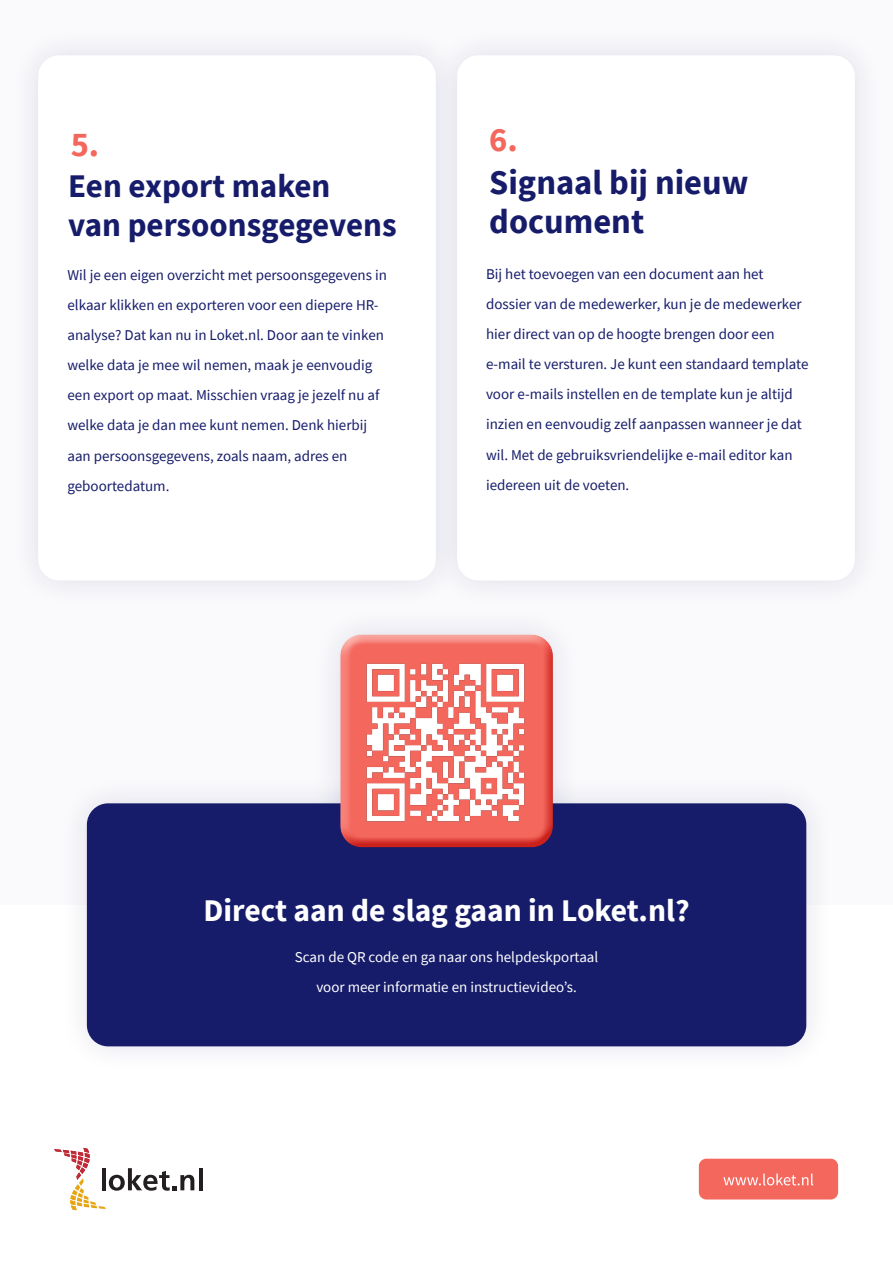
<style>
.page{position:relative;width:893px;height:1263px;background:#fff}
.page>*{position:absolute;margin:0;border:0;box-sizing:border-box;transform-origin:0 0}
.t1{font:700 34.5px/39px "Source Sans Pro";color:#161c6a}
.t2{font:700 34.5px "Source Sans Pro";color:#f4675d}
.t3{font:700 33px "Source Sans Pro";color:#161c6a}
.t4{font:700 31.5px "Source Sans Pro";color:#fff}
.t5{font:15px/30px "Source Sans Pro";color:#161c6a}
.t6{font:15px/30px "Source Sans Pro";color:#fff;text-align:center}
</style>
<div class="page">
<div style="left:0;top:0;width:893px;height:905px;background:#fafafc"></div>
<div style="left:10px;top:27px;width:454px;height:582px;background:#f5f5f9"></div>
<div style="left:38px;top:55px;width:398px;height:526px;background:#fff;border-radius:21px"></div>
<div style="left:429px;top:27px;width:454px;height:582px;background:#f4f4f8"></div>
<div style="left:457px;top:55px;width:398px;height:526px;background:#fff;border-radius:21px"></div>
<div style="left:59px;top:775px;width:776px;height:300px;background:#f9f9fb"></div>
<div style="left:87px;top:803px;width:719px;height:243px;background:#161c6a;border-radius:21px"></div>
<div style="left:312px;top:606px;width:269px;height:270px;background:#161c6a;opacity:.13"></div>
<div style="left:340px;top:632px;width:213px;height:202px;background:#f4c0bc;opacity:.75"></div>
<div style="left:340px;top:640px;width:213px;height:208px;background:#c41a0e;opacity:.75"></div>
<div style="left:699px;top:1159px;width:139px;height:40px;background:#f4675d;border-radius:7px"></div>
<svg style="left:723px;top:1173px;width:90px;height:12px"></svg>
<hr style="left:199px;top:1168px;width:3px;height:22px;background:#231f20">
<svg style="left:54px;top:1148px;width:140px;height:62px"></svg>
<img style="left:364px;top:662px;width:162px;height:162px">
<p class="t2" style="left:71px;top:121px;width:30px">5.</p>
<p class="t2" style="left:489px;top:116px;width:30px">6.</p>
<p class="t3" style="left:68px;top:164px;width:264px">Een export maken</p>
<p class="t3" style="left:68px;top:203px;width:330px">van persoonsgegevens</p>
<p class="t1" style="left:489px;top:162px;width:261px">Signaal bij nieuw document</p>
<p class="t5" style="left:68px;top:260px;width:321px">Wil je een eigen overzicht met persoonsgegevens in elkaar klikken en exporteren voor een diepere HR&shy;analyse? Dat kan nu in Loket.nl. Door aan te vinken welke data je mee wil nemen, maak je eenvoudig een export op maat. Misschien vraag je jezelf nu af welke data je dan mee kunt nemen. Denk hierbij aan persoonsgegevens, zoals naam, adres en geboortedatum.</p>
<p class="t5" style="left:486px;top:259px;width:324px">Bij het toevoegen van een document aan het dossier van de medewerker, kun je de medewerker hier direct van op de hoogte brengen door een e-mail te versturen. Je kunt een standaard template voor e-mails instellen en de template kun je altijd inzien en eenvoudig zelf aanpassen wanneer je dat wil. Met de gebruiksvriendelijke e-mail editor kan iedereen uit de voeten.</p>
<p class="t4" style="left:204px;top:890px;width:488px">Direct aan de slag gaan in Loket.nl?</p>
<p class="t6" style="left:295px;top:942px;width:305px">Scan de QR code en ga naar ons helpdeskportaal voor meer informatie en instructievideo’s.</p>
</div>
